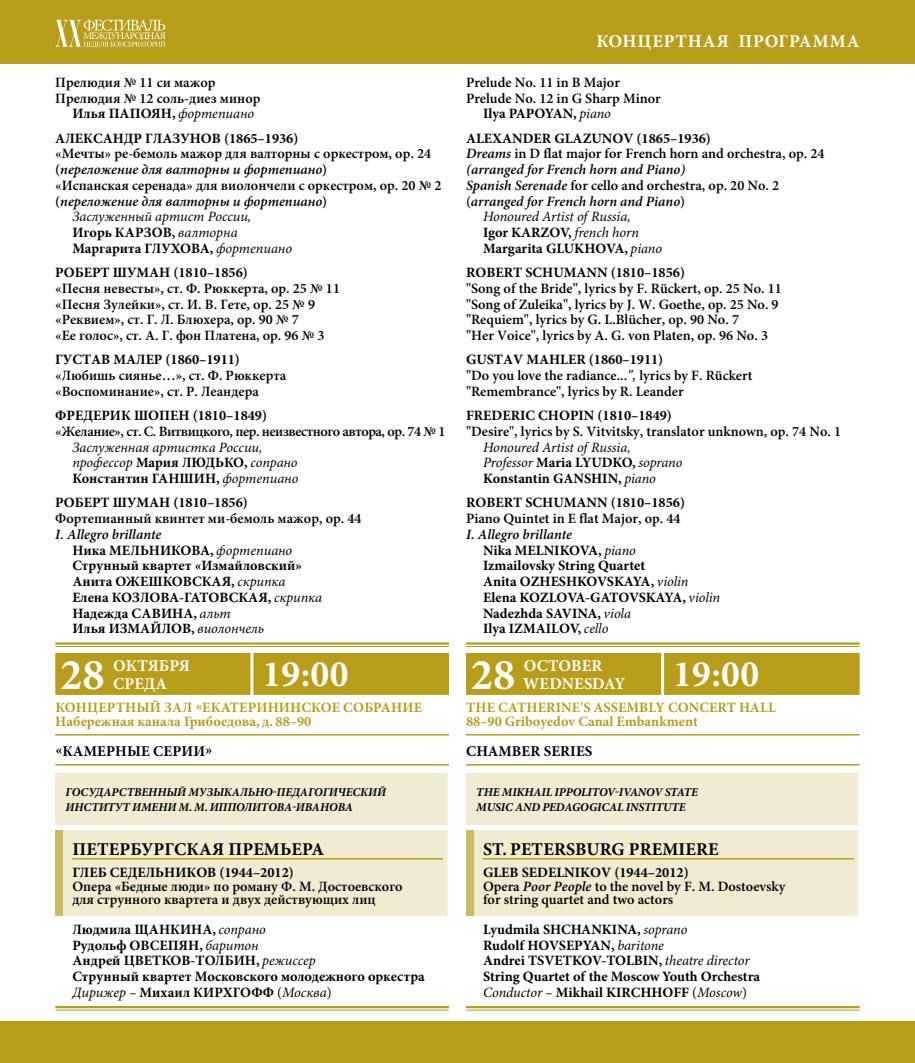
<style>
.page{position:relative;width:915px;height:1063px;background:#fff}
.page>*{position:absolute;margin:0;border:0;box-sizing:border-box;transform-origin:0 0}
.t1{font:700 44.25px "Minion Pro";color:#fff}
.t2{font:700 37.5px "Minion Pro";letter-spacing:.01em;color:#fff}
.t3{font:700 18px "Minion Pro";letter-spacing:.01em;color:#000}
.t4{font:700 18px "Minion Pro";letter-spacing:.045em;color:#fff}
.t5{font:700 16.5px/18px "Minion Pro";letter-spacing:.01em;color:#fff}
.t6{font:700 15px "Minion Pro";letter-spacing:.01em;color:#000}
.t7{font:600 14.25px/15.8px "Minion Pro";color:#000}
.t8{font:700 14.25px/15.8px "Minion Pro";color:#000}
.t9{font:italic 14.25px/15.8px "Minion Pro";letter-spacing:-.005em;color:#000}
.t10{font:700 14.25px/14.2px "Minion Pro";letter-spacing:.005em;color:#b89d18}
.t11{font:italic 600 14.25px "Minion Pro";color:#000}
.t12{font:600 14.25px "Minion Pro";letter-spacing:-.03em;color:#000}
.t13{font:italic 700 12px/15px "Minion Pro";letter-spacing:-.01em;color:#000}
.s1{font-weight:400;font-style:italic}
.s2{font-style:normal}
.s3{font-weight:700;font-style:normal}
.s4{font-weight:600;font-style:italic}
.s5{font-weight:400}
.s6{font-style:italic}
.s7{font-weight:700}
</style>
<div class="page">
<div style="left:0;top:0;width:914px;height:64px;background:#b89d18"></div>
<svg style="left:55px;top:19px;width:110px;height:29px"></svg>
<div style="left:0;top:1022px;width:914px;height:41px;background:#b89d18"></div>
<hr style="left:55px;top:642px;width:394px;height:3px;background:#b89d18">
<hr style="left:55px;top:646px;width:394px;height:1px;background:#b89d18">
<hr style="left:55px;top:734px;width:394px;height:2px;background:#b89d18">
<hr style="left:55px;top:764px;width:394px;height:2px;background:#b89d18">
<hr style="left:55px;top:1006px;width:394px;height:2px;background:#b89d18">
<hr style="left:55px;top:1010px;width:394px;height:1px;background:#b89d18">
<div style="left:55px;top:653px;width:394px;height:42px;background:#b89d18"></div>
<hr style="left:250px;top:653px;width:3px;height:42px;background:#fff">
<div style="left:55px;top:774px;width:394px;height:51px;background:#f1ebd1"></div>
<hr style="left:447px;top:774px;width:3px;height:51px;background:#fff">
<div style="left:55px;top:831px;width:9px;height:85px;background:#cdba5d"></div>
<div style="left:64px;top:831px;width:385px;height:85px;background:#f1ebd1"></div>
<hr style="left:447px;top:831px;width:3px;height:85px;background:#fff">
<hr style="left:72px;top:858px;width:371px;height:2px;background:#b89d18">
<hr style="left:466px;top:642px;width:393px;height:3px;background:#b89d18">
<hr style="left:466px;top:646px;width:393px;height:1px;background:#b89d18">
<hr style="left:466px;top:734px;width:393px;height:2px;background:#b89d18">
<hr style="left:466px;top:764px;width:393px;height:2px;background:#b89d18">
<hr style="left:466px;top:1006px;width:393px;height:2px;background:#b89d18">
<hr style="left:466px;top:1010px;width:393px;height:1px;background:#b89d18">
<div style="left:466px;top:653px;width:393px;height:42px;background:#b89d18"></div>
<hr style="left:661px;top:653px;width:3px;height:42px;background:#fff">
<div style="left:466px;top:774px;width:393px;height:51px;background:#f1ebd1"></div>
<hr style="left:857px;top:774px;width:3px;height:51px;background:#fff">
<div style="left:466px;top:831px;width:8px;height:85px;background:#cdba5d"></div>
<div style="left:474px;top:831px;width:385px;height:85px;background:#f1ebd1"></div>
<hr style="left:857px;top:831px;width:3px;height:85px;background:#fff">
<hr style="left:483px;top:858px;width:370px;height:2px;background:#b89d18">
<p class="t7" style="left:55px;top:75px;width:162px">Прелюдия № 11 си мажор</p>
<p class="t7" style="left:55px;top:91px;width:206px">Прелюдия № 12 соль-диез минор</p>
<p class="t8" style="left:72px;top:107px;width:183px">Илья ПАПОЯН, <span class="s1">фортепиано</span></p>
<p class="t8" style="left:55px;top:131px;width:244px">АЛЕКСАНДР ГЛАЗУНОВ (1865–1936)</p>
<p class="t7" style="left:55px;top:147px;width:377px">«Мечты» ре-бемоль мажор для валторны с оркестром, op. 24</p>
<p class="t11" style="left:55px;top:161px;width:273px"><span class="s2">(</span>переложение для валторны и фортепиано<span class="s2">)</span></p>
<p class="t7" style="left:55px;top:178px;width:388px">«Испанская серенада» для виолончели с оркестром, op. 20 № 2</p>
<p class="t11" style="left:55px;top:193px;width:273px"><span class="s2">(</span>переложение для валторны и фортепиано<span class="s2">)</span></p>
<p class="t9" style="left:72px;top:210px;width:180px">Заслуженный артист России,</p>
<p class="t8" style="left:72px;top:225px;width:167px">Игорь КАРЗОВ, <span class="s1">валторна</span></p>
<p class="t8" style="left:72px;top:241px;width:221px">Маргарита ГЛУХОВА, <span class="s1">фортепиано</span></p>
<p class="t8" style="left:55px;top:265px;width:194px">РОБЕРТ ШУМАН (1810–1856)</p>
<p class="t7" style="left:55px;top:281px;width:286px">«Песня невесты», ст. Ф. Рюккерта, op. 25 № 11 «Песня Зулейки», ст. И. В. Гете, op. 25 № 9 «Реквием», ст. Г. Л. Блюхера, op. 90 № 7<br>«Ее голос», ст. А. Г. фон Платена, op. 96 № 3</p>
<p class="t8" style="left:55px;top:353px;width:186px">ГУСТАВ МАЛЕР (1860–1911)</p>
<p class="t7" style="left:55px;top:368px;width:232px">«Любишь сиянье…», ст. Ф. Рюккерта «Воспоминание», ст. Р. Леандера</p>
<p class="t8" style="left:55px;top:408px;width:213px">ФРЕДЕРИК ШОПЕН (1810–1849)</p>
<p class="t12" style="left:55px;top:423px;width:391px">«Желание», ст. С. Витвицкого, пер. неизвестного автора, op. 74 № 1</p>
<p class="t9" style="left:72px;top:440px;width:227px">Заслуженная артистка России, профессор <span class="s3">Мария ЛЮДЬКО,</span> сопрано<br><span class="s3">Константин ГАНШИН,</span> фортепиано</p>
<p class="t8" style="left:55px;top:495px;width:194px">РОБЕРТ ШУМАН (1810–1856)</p>
<p class="t7" style="left:55px;top:511px;width:307px">Фортепианный квинтет ми-бемоль мажор, op. 44</p>
<p class="t8" style="left:72px;top:527px;width:251px;text-indent:-17px"><span class="s4">I. Allegro brillante<br></span>Ника МЕЛЬНИКОВА, <span class="s1">фортепиано<br></span>Струнный квартет «Измайловский»<br>Анита ОЖЕШКОВСКАЯ, <span class="s1">скрипка<br></span>Елена КОЗЛОВА-ГАТОВСКАЯ, <span class="s1">скрипка<br></span>Надежда САВИНА, <span class="s1">альт<br></span>Илья ИЗМАЙЛОВ, <span class="s1">виолончель</span></p>
<h1 class="t1" style="left:60px;top:648px;width:46px">28</h1>
<p class="t5" style="left:113px;top:657px;width:78px">ОКТЯБРЯ<br>СРЕДА</p>
<h2 class="t2" style="left:262px;top:652px;width:88px">19:00</h2>
<p class="t10" style="left:55px;top:701px;width:368px">КОНЦЕРТНЫЙ ЗАЛ «ЕКАТЕРИНИНСКОЕ СОБРАНИЕ<br>Набережная канала Грибоедова, д. 88–90</p>
<p class="t6" style="left:55px;top:742px;width:158px">«КАМЕРНЫЕ СЕРИИ»</p>
<p class="t13" style="left:66px;top:785px;width:322px">ГОСУДАРСТВЕННЫЙ МУЗЫКАЛЬНО-ПЕДАГОГИЧЕСКИЙ<br>ИНСТИТУТ ИМЕНИ М. М. ИППОЛИТОВА-ИВАНОВА</p>
<p class="t3" style="left:72px;top:839px;width:253px">ПЕТЕРБУРГСКАЯ ПРЕМЬЕРА</p>
<p class="t8" style="left:72px;top:865px;width:223px">ГЛЕБ СЕДЕЛЬНИКОВ (1944–2012)</p>
<p class="t7" style="left:72px;top:880px;width:331px;line-height:13.5px">Опера «Бедные люди» по роману Ф. М. Достоевского для струнного квартета и двух действующих лиц</p>
<p class="t8" style="left:72px;top:922px;width:354px">Людмила ЩАНКИНА, <span class="s1">сопрано<br></span>Рудольф ОВСЕПЯН, <span class="s1">баритон<br></span>Андрей ЦВЕТКОВ-ТОЛБИН, <span class="s1">режиссер<br></span>Струнный квартет Московского молодежного оркестра <span class="s1">Дирижер –</span> Михаил КИРХГОФФ <span class="s5">(</span><span class="s1">Москва</span><span class="s5">)</span></p>
<p class="t4" style="left:596px;top:30px;width:265px">КОНЦЕРТНАЯ ПРОГРАММА</p>
<p class="t7" style="left:466px;top:75px;width:155px">Prelude No. 11 in B Major</p>
<p class="t7" style="left:466px;top:91px;width:196px">Prelude No. 12 in G Sharp Minor</p>
<p class="t8" style="left:483px;top:107px;width:129px">Ilya PAPOYAN, <span class="s1">piano</span></p>
<p class="t8" style="left:466px;top:131px;width:246px">ALEXANDER GLAZUNOV (1865–1936)</p>
<p class="t7" style="left:466px;top:147px;width:360px"><span class="s6">Dreams</span> in D flat major for French horn and orchestra, op. 24</p>
<p class="t11" style="left:466px;top:161px;width:221px">(arranged for French horn and Piano)</p>
<p class="t7" style="left:466px;top:178px;width:314px"><span class="s6">Spanish Serenade</span> for cello and orchestra, op. 20 No. 2</p>
<p class="t11" style="left:466px;top:193px;width:221px"><span class="s2">(</span>arranged for French horn and Piano<span class="s2">)</span></p>
<p class="t9" style="left:483px;top:210px;width:149px">Honoured Artist of Russia,</p>
<p class="t8" style="left:483px;top:225px;width:157px">Igor KARZOV, <span class="s1">french horn</span></p>
<p class="t8" style="left:483px;top:241px;width:180px">Margarita GLUKHOVA, <span class="s1">piano</span></p>
<p class="t8" style="left:466px;top:265px;width:220px">ROBERT SCHUMANN (1810–1856)</p>
<p class="t7" style="left:466px;top:281px;width:317px">"Song of the Bride", lyrics by F. Rückert, op. 25 No. 11 "Song of Zuleika", lyrics by J. W. Goethe, op. 25 No. 9 "Requiem", lyrics by G. L.Blücher, op. 90 No. 7<br>"Her Voice", lyrics by A. G. von Platen, op. 96 No. 3</p>
<p class="t7" style="left:466px;top:353px;width:288px"><span class="s7">GUSTAV MAHLER (1860–1911)<br></span>"Do you love the radiance...<span class="s6">",</span> lyrics by F. Rückert "Remembrance", lyrics by R. Leander</p>
<p class="t8" style="left:466px;top:408px;width:207px">FREDERIC CHOPIN (1810–1849)</p>
<p class="t7" style="left:466px;top:424px;width:376px">"Desire", lyrics by S. Vitvitsky, translator unknown, op. 74 No. 1</p>
<p class="t9" style="left:483px;top:440px;width:201px">Honoured Artist of Russia,<br>Professor <span class="s3">Maria LYUDKO,</span> soprano<br><span class="s3">Konstantin GANSHIN,</span> piano</p>
<p class="t8" style="left:466px;top:495px;width:220px">ROBERT SCHUMANN (1810–1856)</p>
<p class="t7" style="left:466px;top:511px;width:216px">Piano Quintet in E flat Major, op. 44</p>
<p class="t8" style="left:483px;top:527px;width:238px;text-indent:-17px"><span class="s4">I. Allegro brillante<br></span>Nika MELNIKOVA, <span class="s1">piano<br></span>Izmailovsky String Quartet<br>Anita OZHESHKOVSKAYA, <span class="s1">violin<br></span>Elena KOZLOVA-GATOVSKAYA, <span class="s1">violin<br></span>Nadezhda SAVINA, <span class="s1">viola<br></span>Ilya IZMAILOV, <span class="s1">cello</span></p>
<h1 class="t1" style="left:470px;top:648px;width:46px">28</h1>
<p class="t5" style="left:523px;top:657px;width:104px">OCTOBER<br>WEDNESDAY</p>
<h2 class="t2" style="left:672px;top:652px;width:88px">19:00</h2>
<p class="t10" style="left:466px;top:701px;width:311px">THE CATHERINE'S ASSEMBLY CONCERT HALL<br>88–90 Griboyedov Canal Embankment</p>
<p class="t6" style="left:466px;top:742px;width:128px">CHAMBER SERIES</p>
<p class="t13" style="left:476px;top:785px;width:223px">THE MIKHAIL IPPOLITOV-IVANOV STATE<br>MUSIC AND PEDAGOGICAL INSTITUTE</p>
<p class="t3" style="left:483px;top:839px;width:237px">ST. PETERSBURG PREMIERE</p>
<p class="t7" style="left:483px;top:867px;width:304px;line-height:13.5px"><span class="s7">GLEB SEDELNIKOV (1944–2012)<br></span>Opera <span class="s6">Poor People</span> to the novel by F. M. Dostoevsky for string quartet and two actors</p>
<p class="t8" style="left:483px;top:922px;width:278px">Lyudmila SHCHANKINA, <span class="s1">soprano<br></span>Rudolf HOVSEPYAN, <span class="s1">baritone<br></span>Andrei TSVETKOV-TOLBIN, <span class="s1">theatre director </span>String Quartet of the Moscow Youth Orchestra <span class="s1">Conductor –</span> Mikhail KIRCHHOFF <span class="s5">(</span><span class="s1">Moscow</span><span class="s5">)</span></p>
</div>
